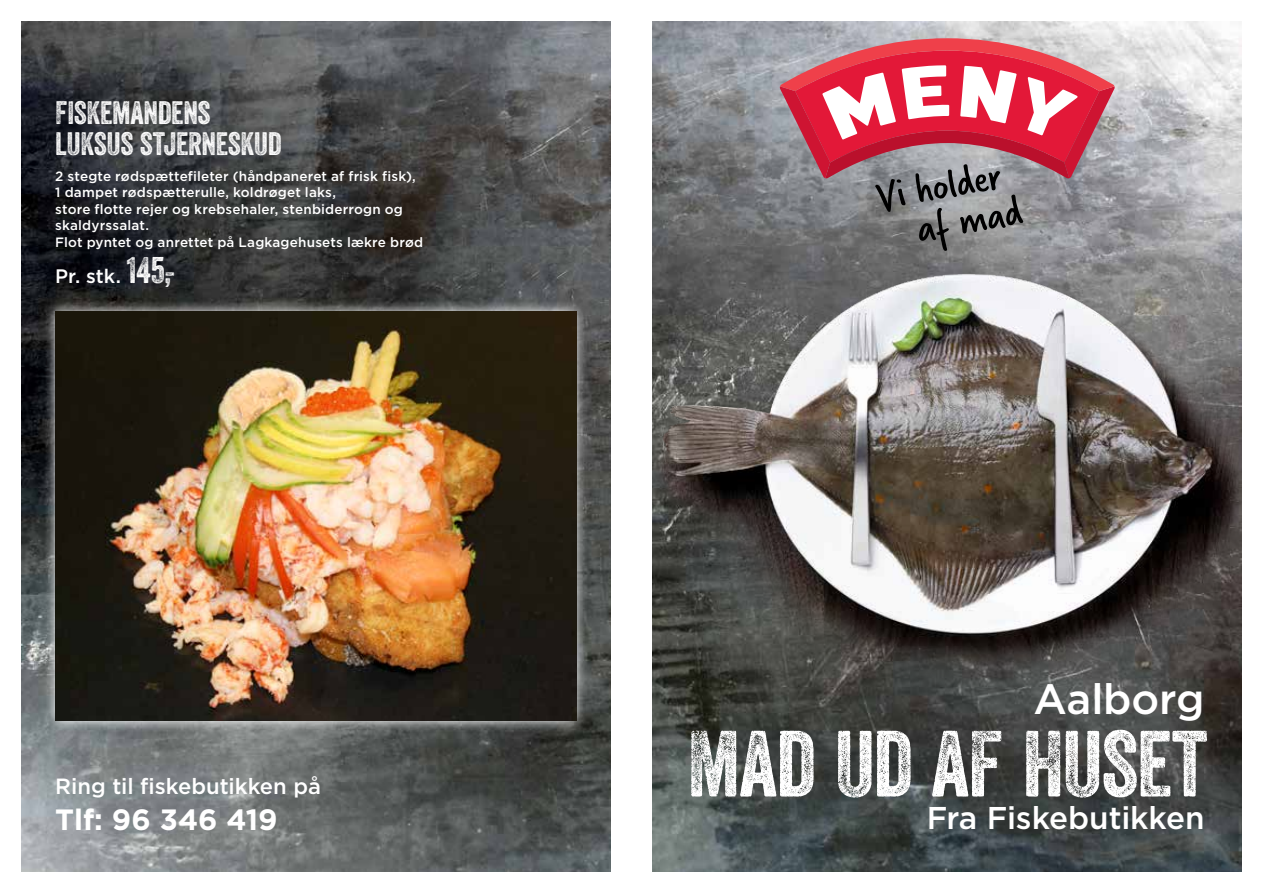
<style>
.page{position:relative;width:1263px;height:893px;background:#fff}
.page>*{position:absolute;margin:0;border:0;box-sizing:border-box;transform-origin:0 0}
.t1{font:90.75px "Veneer Three";letter-spacing:-.02em;color:#fff}
.t2{font:500 42.45px "Gotham";letter-spacing:-.005em;color:#fff}
.t3{font:31.5px/31.5px "Veneer Three";letter-spacing:-.01em;color:#fff}
.t4{font:500 31.5px "Gotham";letter-spacing:-.005em;color:#fff}
.t5{font:700 29.4px "Gotham";color:#fff}
.t6{font:500 22.05px "Gotham";color:#fff}
.t7{font:500 19.5px "Gotham";color:#fff}
.t8{font:500 13.5px/16.5px "Gotham";letter-spacing:.01em;color:#fff}
.s1{font-family:"Veneer Three";font-weight:400;font-size:36px}
</style>
<div class="page">
<img style="left:653px;top:21px;width:589px;height:851px">
<img style="left:21px;top:21px;width:589px;height:851px">
<svg style="left:44px;top:300px;width:544px;height:432px;background:#686a6a"></svg>
<img style="left:55px;top:311px;width:521px;height:410px">
<img style="left:653px;top:206px;width:589px;height:497px">
<svg style="left:780px;top:38px;width:335px;height:213px;background:#b67480"></svg>
<h3 class="t3" style="left:55px;top:96px;width:228px">FISKEMANDENS<br>LUKSUS STJERNESKUD</h3>
<p class="t8" style="left:55px;top:167px;width:369px">2 stegte rødspættefileter (håndpaneret af frisk fisk), 1 dampet rødspætterulle, koldrøget laks,<br>store flotte rejer og krebsehaler, stenbiderrogn og skaldyrssalat.<br>Flot pyntet og anrettet på Lagkagehusets lækre brød</p>
<h3 class="t7" style="left:55px;top:265px;width:122px">Pr. stk. <span class="s1">145,-</span></h3>
<h3 class="t6" style="left:55px;top:774px;width:267px">Ring til fiskebutikken på</h3>
<h3 class="t5" style="left:55px;top:800px;width:224px">Tlf: 96 346 419</h3>
<h2 class="t2" style="left:1033px;top:675px;width:173px">Aalborg</h2>
<h1 class="t1" style="left:687px;top:709px;width:522px">MAD UD AF HUSET</h1>
<h3 class="t4" style="left:927px;top:800px;width:279px">Fra Fiskebutikken</h3>
</div>
